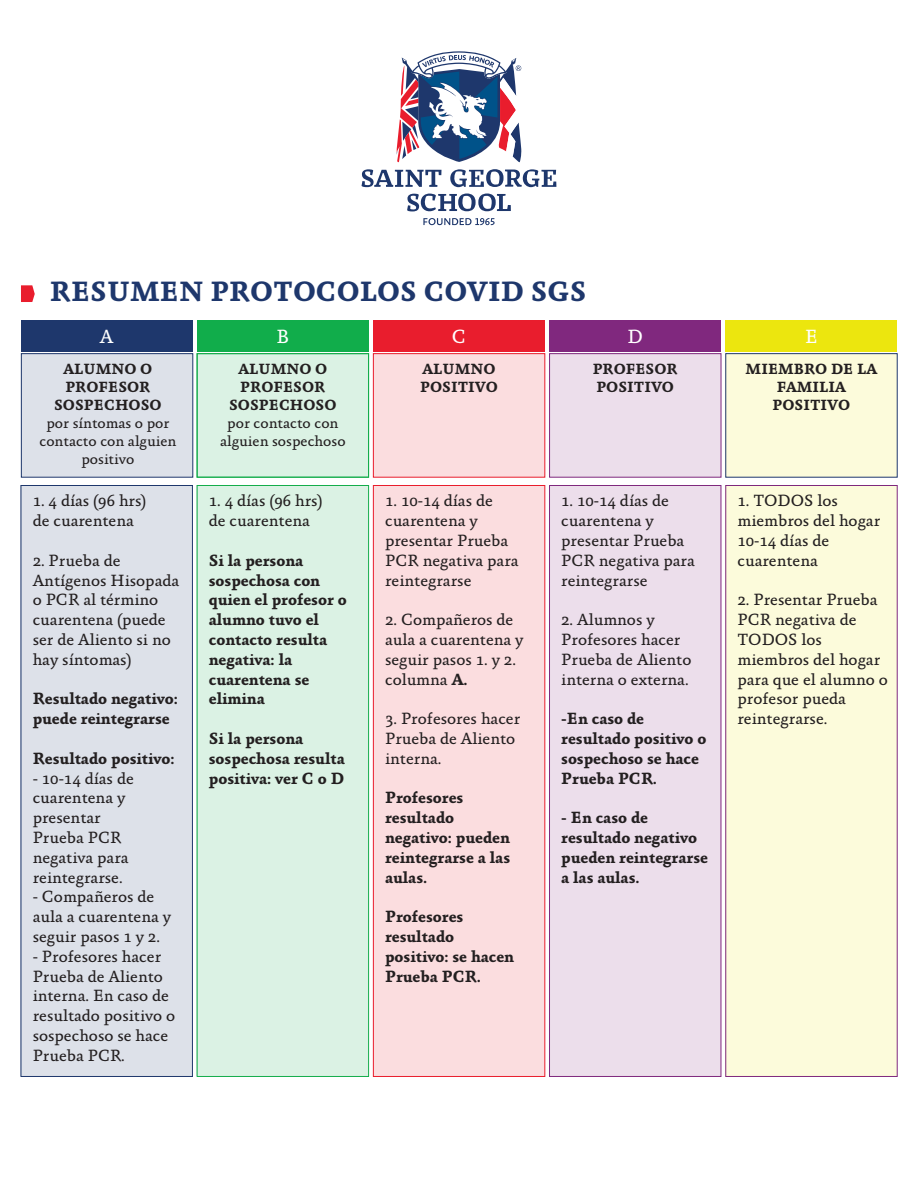
<style>
.page{position:relative;width:918px;height:1188px;background:#fff}
.page>*{position:absolute;margin:0;border:0;box-sizing:border-box;transform-origin:0 0}
.t1{font:700 28.35px "Absara";color:#1e376c}
.t2{font:19.35px "Absara OT";color:#fff}
.t3{font:16.5px/19.8px "Absara OT";color:#231f20}
.t4{font:700 16.5px/19.8px "Absara OT";color:#231f20}
.t5{font:700 15px/18px "Absara OT";color:#231f20;text-align:center}
.t6{font:15px/18px "Absara OT";color:#231f20;text-align:center}
.s1{font-weight:700}
</style>
<div class="page">
<div style="left:21px;top:485px;width:171px;height:591px;background:#dde1e9"></div>
<div style="left:197px;top:485px;width:171px;height:591px;background:#dbf2e4"></div>
<div style="left:373px;top:485px;width:171px;height:591px;background:#fbdddf"></div>
<div style="left:549px;top:485px;width:171px;height:591px;background:#ecdeeb"></div>
<div style="left:725px;top:485px;width:172px;height:591px;background:#fcfbdb"></div>
<div style="left:197px;top:354px;width:172px;height:123px;background:#dbf2e4"></div>
<div style="left:21px;top:354px;width:171px;height:123px;background:#dde1e9"></div>
<div style="left:21px;top:353px;width:172px;height:124px;border:1px solid #1e376c"></div>
<div style="left:726px;top:354px;width:171px;height:123px;background:#fcfbdb"></div>
<div style="left:549px;top:354px;width:172px;height:123px;background:#ecdeeb"></div>
<div style="left:373px;top:354px;width:172px;height:123px;background:#fbdddf"></div>
<div style="left:21px;top:320px;width:171px;height:31px;background:#1e376c"></div>
<div style="left:197px;top:320px;width:172px;height:31px;background:#11ad4b"></div>
<div style="left:373px;top:320px;width:172px;height:31px;background:#e91d2d"></div>
<div style="left:550px;top:320px;width:171px;height:31px;background:#80287e"></div>
<div style="left:726px;top:320px;width:171px;height:31px;background:#ece60e"></div>
<div style="left:197px;top:353px;width:172px;height:124px;border:1px solid #14ad4b"></div>
<div style="left:373px;top:353px;width:172px;height:124px;border:1px solid #e91d2c"></div>
<div style="left:549px;top:353px;width:172px;height:124px;border:1px solid #7f287d"></div>
<div style="left:21px;top:485px;width:172px;height:592px;border:1px solid #1e376c"></div>
<div style="left:373px;top:485px;width:172px;height:592px;border:1px solid #e91d2c"></div>
<div style="left:549px;top:485px;width:172px;height:592px;border:1px solid #7f287d"></div>
<div style="left:197px;top:485px;width:172px;height:592px;border:1px solid #14ad4b"></div>
<svg style="left:362px;top:169px;width:194px;height:18px"></svg>
<svg style="left:407px;top:193px;width:104px;height:32px"></svg>
<svg style="left:397px;top:51px;width:124px;height:112px"></svg>
<svg style="left:21px;top:285px;width:14px;height:17px"></svg>
<h1 class="t1" style="left:50px;top:275px;width:538px">RESUMEN PROTOCOLOS COVID SGS</h1>
<p class="t2" style="left:100px;top:325px;width:15px">A</p>
<p class="t2" style="left:276px;top:325px;width:14px">B</p>
<p class="t2" style="left:452px;top:325px;width:16px">C</p>
<p class="t2" style="left:627px;top:325px;width:17px">D</p>
<p class="t2" style="left:805px;top:325px;width:14px">E</p>
<p class="t5" style="left:54px;top:360px;width:109px">ALUMNO O<br>PROFESOR<br>SOSPECHOSO</p>
<p class="t6" style="left:39px;top:414px;width:138px">por síntomas o por contacto con alguien positivo</p>
<p class="t5" style="left:229px;top:360px;width:109px">ALUMNO O<br>PROFESOR<br>SOSPECHOSO</p>
<p class="t6" style="left:220px;top:414px;width:127px">por contacto con alguien sospechoso</p>
<p class="t5" style="left:420px;top:360px;width:79px;text-align:left">ALUMNO<br>POSITIVO</p>
<p class="t5" style="left:593px;top:360px;width:87px;text-align:left">PROFESOR<br>POSITIVO</p>
<p class="t5" style="left:746px;top:360px;width:133px">MIEMBRO DE LA<br>FAMILIA<br>POSITIVO</p>
<p class="t3" style="left:33px;top:492px;width:115px">1. 4 días (96 hrs) de cuarentena</p>
<p class="t3" style="left:33px;top:551px;width:148px">2. Prueba de<br>Antígenos Hisopada o PCR al término cuarentena (puede ser de Aliento si no hay síntomas)</p>
<p class="t4" style="left:33px;top:690px;width:147px">Resultado negativo: puede reintegrarse</p>
<p class="t4" style="left:33px;top:749px;width:143px">Resultado positivo:</p>
<p class="t3" style="left:33px;top:769px;width:103px">- 10-14 días de cuarentena y presentar<br>Prueba PCR negativa para reintegrarse.</p>
<p class="t3" style="left:33px;top:888px;width:140px">- Compañeros de aula a cuarentena y seguir pasos 1 y 2.</p>
<p class="t3" style="left:33px;top:947px;width:144px">- Profesores hacer<br>Prueba de Aliento interna. En caso de resultado positivo o sospechoso se hace<br>Prueba PCR.</p>
<p class="t3" style="left:209px;top:492px;width:115px">1. 4 días (96 hrs) de cuarentena</p>
<p class="t4" style="left:209px;top:551px;width:140px">Si la persona sospechosa con quien el profesor o alumno tuvo el contacto resulta negativa: la cuarentena se elimina</p>
<p class="t4" style="left:209px;top:729px;width:137px">Si la persona sospechosa resulta positiva: ver C o D</p>
<p class="t3" style="left:385px;top:492px;width:135px">1. 10-14 días de cuarentena y presentar Prueba<br>PCR negativa para reintegrarse</p>
<p class="t3" style="left:385px;top:610px;width:140px">2. Compañeros de aula a cuarentena y seguir pasos 1. y 2. columna <span class="s1">A.</span></p>
<p class="t3" style="left:385px;top:709px;width:137px">3. Profesores hacer<br>Prueba de Aliento interna.</p>
<p class="t4" style="left:385px;top:789px;width:127px">Profesores resultado negativo: pueden reintegrarse a las aulas.</p>
<p class="t4" style="left:385px;top:907px;width:130px">Profesores resultado positivo: se hacen<br>Prueba PCR.</p>
<p class="t3" style="left:561px;top:492px;width:135px">1. 10-14 días de cuarentena y presentar Prueba<br>PCR negativa para reintegrarse</p>
<p class="t3" style="left:561px;top:610px;width:132px">2. Alumnos y<br>Profesores hacer<br>Prueba de Aliento interna o externa.</p>
<p class="t4" style="left:561px;top:709px;width:147px">-En caso de resultado positivo o sospechoso se hace<br>Prueba PCR.</p>
<p class="t4" style="left:561px;top:808px;width:148px">- En caso de resultado negativo pueden reintegrarse a las aulas.</p>
<p class="t3" style="left:737px;top:492px;width:144px">1. TODOS los miembros del hogar<br>10-14 días de cuarentena</p>
<p class="t3" style="left:737px;top:591px;width:152px">2. Presentar Prueba<br>PCR negativa de<br>TODOS los miembros del hogar para que el alumno o profesor pueda reintegrarse.</p>
</div>
